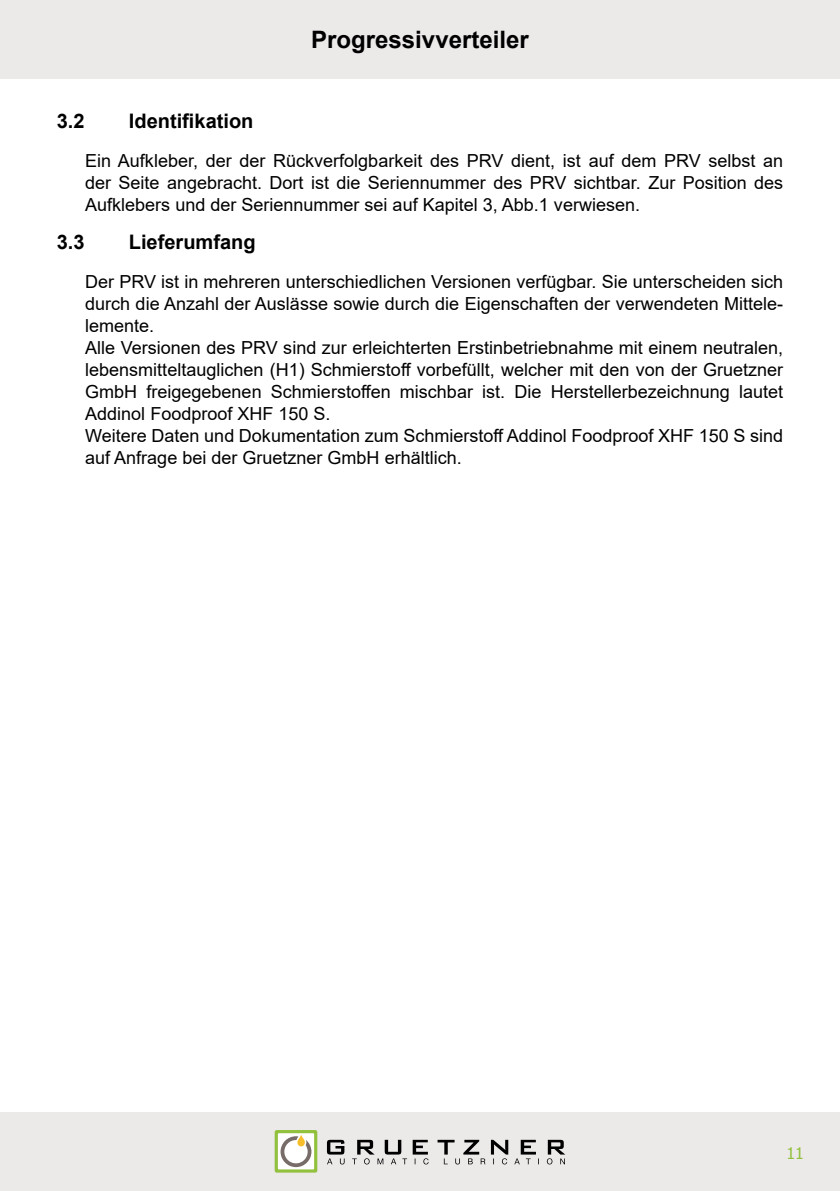
<style>
.page{position:relative;width:840px;height:1191px;background:#fff}
.page>*{position:absolute;margin:0;border:0;box-sizing:border-box;transform-origin:0 0}
.t1{font:700 24px "Arial";color:#000}
.t2{font:700 20px "Arial";color:#000}
.t3{font:18px/22px "Arial";color:#000;text-align:justify}
.t4{font:16px "Tahoma";color:#92c13e}
</style>
<div class="page">
<div style="left:0;top:1112px;width:839px;height:79px;background:#ece9e9"></div>
<div style="left:0;top:0;width:839px;height:78px;background:#ece9e9"></div>
<svg style="left:327px;top:1139px;width:238px;height:25px"></svg>
<svg style="left:274px;top:1130px;width:43px;height:42px"></svg>
<h1 class="t1" style="left:311px;top:23px;width:219px">Progressivverteiler</h1>
<p class="t2" style="left:57px;top:107px;width:29px">3.2</p>
<p class="t2" style="left:129px;top:107px;width:126px">Identifikation</p>
<p class="t3" style="left:85px;top:149px;width:699px">Ein Aufkleber, der der Rückverfolgbarkeit des PRV dient, ist auf dem PRV selbst an der Seite angebracht. Dort ist die Seriennummer des PRV sichtbar. Zur Position des Aufklebers und der Seriennummer sei auf Kapitel 3, Abb.1 verwiesen.</p>
<p class="t2" style="left:57px;top:228px;width:29px">3.3</p>
<p class="t2" style="left:129px;top:228px;width:128px">Lieferumfang</p>
<p class="t3" style="left:85px;top:270px;width:699px;text-align:left">Der PRV ist in mehreren unterschiedlichen Versionen verfügbar. Sie unterscheiden sich durch die Anzahl der Auslässe sowie durch die Eigenschaften der verwendeten Mittele&shy;lemente.<br>Alle Versionen des PRV sind zur erleichterten Erstinbetriebnahme mit einem neutralen, lebensmitteltauglichen (H1) Schmierstoff vorbefüllt, welcher mit den von der Gruetzner GmbH freigegebenen Schmierstoffen mischbar ist. Die Herstellerbezeichnung lautet Addinol Foodproof XHF 150 S.<br>Weitere Daten und Dokumentation zum Schmierstoff Addinol Foodproof XHF 150 S sind auf Anfrage bei der Gruetzner GmbH erhältlich.</p>
<p class="t4" style="left:786px;top:1142px;width:19px">11</p>
</div>
